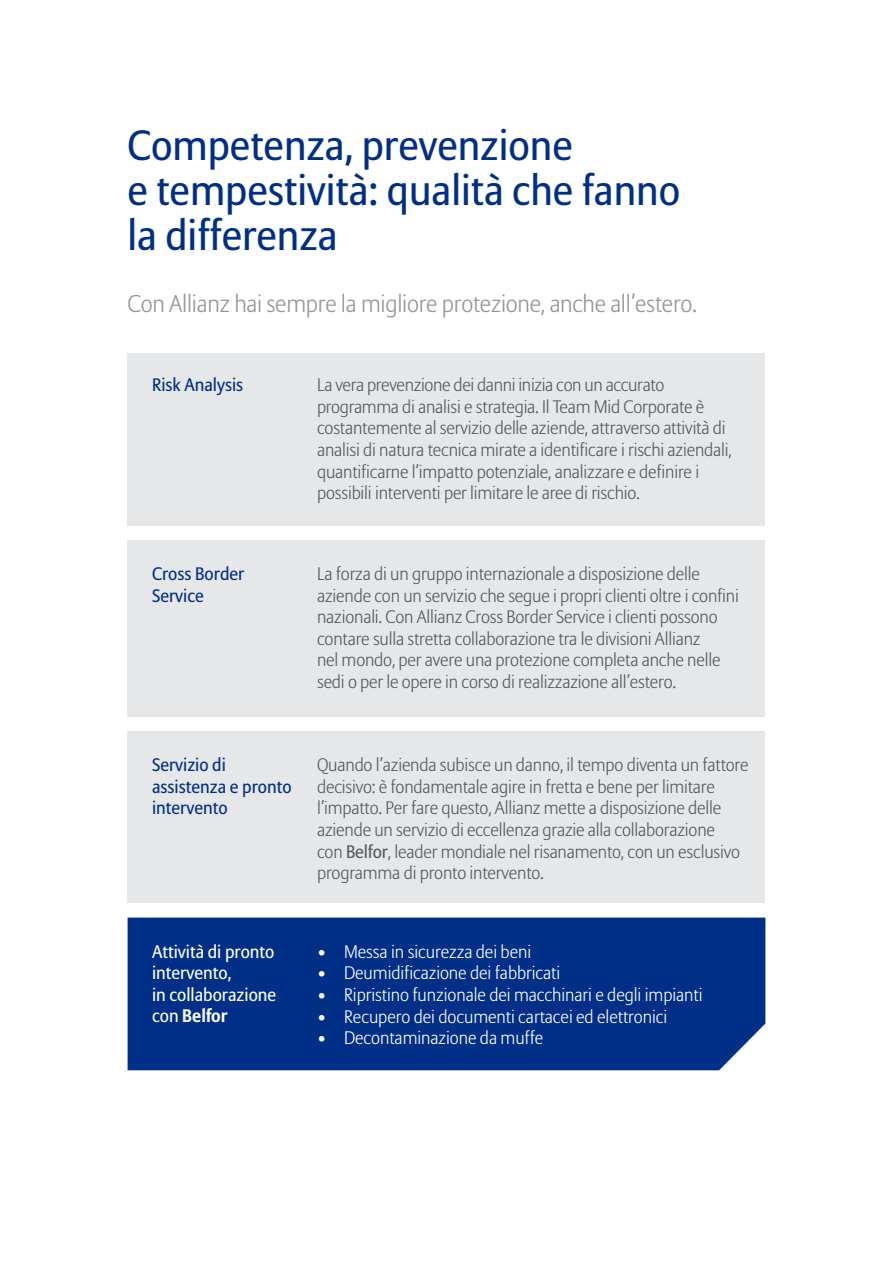
<style>
.page{position:relative;width:893px;height:1263px;background:#fff}
.page>*{position:absolute;margin:0;border:0;box-sizing:border-box;transform-origin:0 0}
.t1{font:42px/45px "Allianz Sans";color:#002f87}
.t2{font:300 24px "Allianz Sans";letter-spacing:-.01em;color:#939598}
.t3{font:300 18px/21.6px "Allianz Sans";letter-spacing:-.01em;color:#58595b}
.t4{font:300 18px "Allianz Sans";letter-spacing:-.005em;color:#fff}
.t5{font:18px/21.6px "Allianz Sans";color:#002f87}
.t6{font:18px/21.6px "Allianz Sans";color:#fff}
.s1{font-weight:400}
.s2{font-weight:700}
</style>
<div class="page">
<div style="left:128px;top:917px;width:637px;height:153px;background:#002f87"></div>
<div style="left:128px;top:540px;width:637px;height:177px;background:#e6e7e8"></div>
<div style="left:128px;top:731px;width:637px;height:172px;background:#e6e7e8"></div>
<div style="left:128px;top:353px;width:637px;height:172px;background:#e6e7e8"></div>
<h1 class="t1" style="left:128px;top:125px;width:554px">Competenza, prevenzione<br>e tempestività: qualità che fanno la differenza</h1>
<h2 class="t2" style="left:128px;top:289px;width:571px">Con Allianz hai sempre la migliore protezione, anche all’estero.</h2>
<p class="t5" style="left:152px;top:375px;width:93px">Risk Analysis</p>
<p class="t3" style="left:317px;top:375px;width:416px">La vera prevenzione dei danni inizia con un accurato programma di analisi e strategia. Il Team Mid Corporate è costantemente al servizio delle aziende, attraverso attività di analisi di natura tecnica mirate a identificare i rischi aziendali, quantificarne l’impatto potenziale, analizzare e definire i possibili interventi per limitare le aree di rischio.</p>
<p class="t5" style="left:152px;top:564px;width:94px">Cross Border<br>Service</p>
<p class="t3" style="left:317px;top:564px;width:423px">La forza di un gruppo internazionale a disposizione delle aziende con un servizio che segue i propri clienti oltre i confini nazionali. Con Allianz Cross Border Service i clienti possono contare sulla stretta collaborazione tra le divisioni Allianz<br>nel mondo, per avere una protezione completa anche nelle sedi o per le opere in corso di realizzazione all’estero.</p>
<p class="t5" style="left:152px;top:755px;width:141px">Servizio di assistenza e pronto intervento</p>
<p class="t3" style="left:317px;top:755px;width:433px">Quando l’azienda subisce un danno, il tempo diventa un fattore decisivo: è fondamentale agire in fretta e bene per limitare l’impatto. Per fare questo, Allianz mette a disposizione delle aziende un servizio di eccellenza grazie alla collaborazione<br>con <span class="s1">Belfor</span>, leader mondiale nel risanamento, con un esclusivo programma di pronto intervento.</p>
<p class="t6" style="left:152px;top:941px;width:126px">Attività di pronto intervento,<br>in collaborazione con <span class="s2">Belfor</span></p>
<p class="t4" style="left:317px;top:941px;width:216px">• Messa in sicurezza dei beni</p>
<p class="t4" style="left:317px;top:962px;width:245px">• Deumidificazione dei fabbricati</p>
<p class="t4" style="left:317px;top:984px;width:387px">• Ripristino funzionale dei macchinari e degli impianti</p>
<p class="t4" style="left:317px;top:1005px;width:352px">• Recupero dei documenti cartacei ed elettronici</p>
<p class="t4" style="left:317px;top:1027px;width:228px">• Decontaminazione da muffe</p>
</div>
